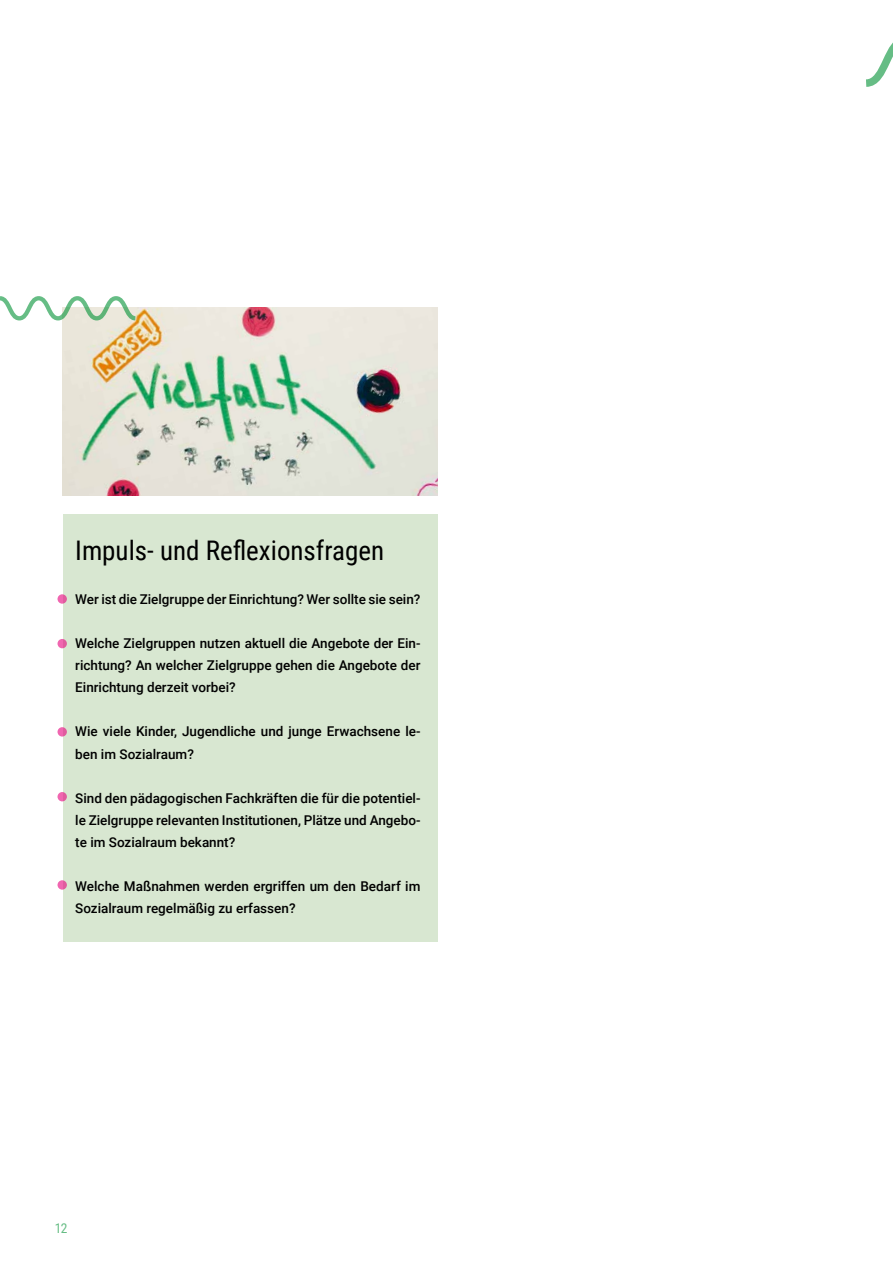
<style>
.page{position:relative;width:893px;height:1263px;background:#fff}
.page>*{position:absolute;margin:0;border:0;box-sizing:border-box;transform-origin:0 0}
.t1{font:27px "Roboto Condensed";color:#000}
.t2{font:500 13.5px/22px "Roboto";color:#000;text-align:justify}
.t3{font:13.5px "Roboto Condensed";color:#009134}
</style>
<div class="page">
<svg style="left:866px;top:42px;width:27px;height:45px"></svg>
<div style="left:63px;top:515px;width:374px;height:78px;background:#d8e7d1"></div>
<div style="left:63px;top:591px;width:374px;height:64px;background:#d8e7d1"></div>
<div style="left:63px;top:613px;width:374px;height:108px;background:#d8e7d1"></div>
<div style="left:63px;top:701px;width:374px;height:86px;background:#d8e7d1"></div>
<div style="left:63px;top:767px;width:374px;height:108px;background:#d8e7d1"></div>
<div style="left:63px;top:855px;width:374px;height:86px;background:#d8e7d1"></div>
<img style="left:62px;top:307px;width:375px;height:188px">
<svg style="left:0;top:296px;width:137px;height:26px"></svg>
<svg style="left:58px;top:594px;width:9px;height:10px"></svg>
<svg style="left:58px;top:639px;width:9px;height:9px"></svg>
<svg style="left:58px;top:727px;width:9px;height:9px"></svg>
<svg style="left:58px;top:792px;width:9px;height:9px"></svg>
<svg style="left:58px;top:880px;width:9px;height:10px"></svg>
<h1 class="t1" style="left:75px;top:532px;width:310px">Impuls- und Reflexionsfragen</h1>
<p class="t2" style="left:75px;top:588px;width:347px">Wer ist die Zielgruppe der Einrichtung? Wer sollte sie sein?</p>
<p class="t2" style="left:75px;top:632px;width:347px">Welche Zielgruppen nutzen aktuell die Angebote der Ein&shy;richtung? An welcher Zielgruppe gehen die Angebote der Einrichtung derzeit vorbei?</p>
<p class="t2" style="left:75px;top:720px;width:347px">Wie viele Kinder, Jugendliche und junge Erwachsene le&shy;ben im Sozialraum?</p>
<p class="t2" style="left:75px;top:786px;width:347px">Sind den pädagogischen Fachkräften die für die potentiel&shy;le Zielgruppe relevanten Institutionen, Plätze und Angebo&shy;te im Sozialraum bekannt?</p>
<p class="t2" style="left:75px;top:874px;width:347px">Welche Maßnahmen werden ergriffen um den Bedarf im<br>Sozialraum regelmäßig zu erfassen?</p>
<p class="t3" style="left:54px;top:1219px;width:15px">12</p>
</div>
